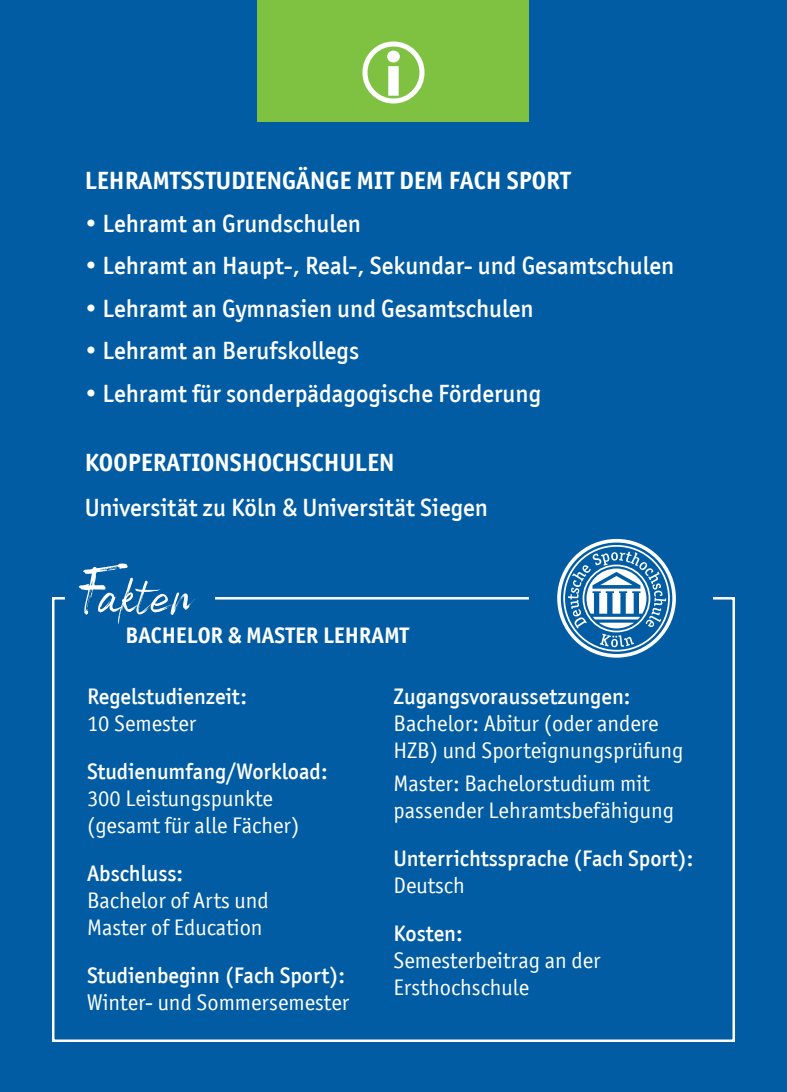
<style>
.page{position:relative;width:787px;height:1092px;background:#fff}
.page>*{position:absolute;margin:0;border:0;box-sizing:border-box;transform-origin:0 0}
.t1{font:57.5px "Brightside";color:#fff}
.t2{font:500 25px "Officina Sans ITC Pro";color:#fff}
.t3{font:700 25px "Officina Sans ITC Pro";color:#fff}
.t4{font:22.5px/27px "Officina Sans ITC Pro";color:#fff}
.t5{font:500 22.5px "Officina Sans ITC Pro";color:#fff}
.t6{font:700 22.5px "Officina Sans ITC Pro";color:#fff}
</style>
<div class="page">
<div style="left:0;top:0;width:787px;height:1091px;background:#015ca3"></div>
<svg style="left:557px;top:539px;width:119px;height:118px"></svg>
<div style="left:258px;top:0;width:271px;height:121px;background:#7fc241"></div>
<p class="t3" style="left:85px;top:165px;width:487px">LEHRAMTSSTUDIENGÄNGE MIT DEM FACH SPORT</p>
<p class="t2" style="left:85px;top:208px;width:277px">• Lehramt an Grundschulen</p>
<p class="t2" style="left:85px;top:251px;width:591px">• Lehramt an Haupt-, Real-, Sekundar- und Gesamtschulen</p>
<p class="t2" style="left:85px;top:293px;width:450px">• Lehramt an Gymnasien und Gesamtschulen</p>
<p class="t2" style="left:85px;top:336px;width:276px">• Lehramt an Berufskollegs</p>
<p class="t2" style="left:85px;top:378px;width:458px">• Lehramt für sonderpädagogische Förderung</p>
<p class="t3" style="left:85px;top:447px;width:311px">KOOPERATIONSHOCHSCHULEN</p>
<p class="t2" style="left:85px;top:492px;width:405px">Universität zu Köln &amp; Universität Siegen</p>
<h1 class="t1" style="left:79px;top:553px;width:115px">Fakten</h1>
<p class="t6" style="left:125px;top:621px;width:285px">BACHELOR &amp; MASTER LEHRAMT</p>
<p class="t5" style="left:87px;top:682px;width:162px">Regelstudienzeit:</p>
<p class="t4" style="left:87px;top:710px;width:111px">10 Semester</p>
<p class="t5" style="left:87px;top:757px;width:242px">Studienumfang/Workload:</p>
<p class="t4" style="left:87px;top:785px;width:214px">300 Leistungspunkte (gesamt für alle Fächer)</p>
<p class="t5" style="left:87px;top:859px;width:98px">Abschluss:</p>
<p class="t4" style="left:87px;top:887px;width:183px">Bachelor of Arts und<br>Master of Education</p>
<p class="t5" style="left:87px;top:961px;width:259px">Studienbeginn (Fach Sport):</p>
<p class="t4" style="left:87px;top:989px;width:264px">Winter- und Sommersemester</p>
<p class="t5" style="left:393px;top:682px;width:238px">Zugangsvoraussetzungen:</p>
<p class="t4" style="left:393px;top:710px;width:291px">Bachelor: Abitur (oder andere<br>HZB) und Sporteignungsprüfung</p>
<p class="t4" style="left:393px;top:769px;width:282px">Master: Bachelorstudium mit passender Lehramtsbefähigung</p>
<p class="t5" style="left:393px;top:844px;width:301px">Unterrichtssprache (Fach Sport):</p>
<p class="t4" style="left:393px;top:871px;width:73px">Deutsch</p>
<p class="t5" style="left:393px;top:919px;width:71px">Kosten:</p>
<p class="t4" style="left:393px;top:946px;width:209px">Semesterbeitrag an der<br>Ersthochschule</p>
</div>
